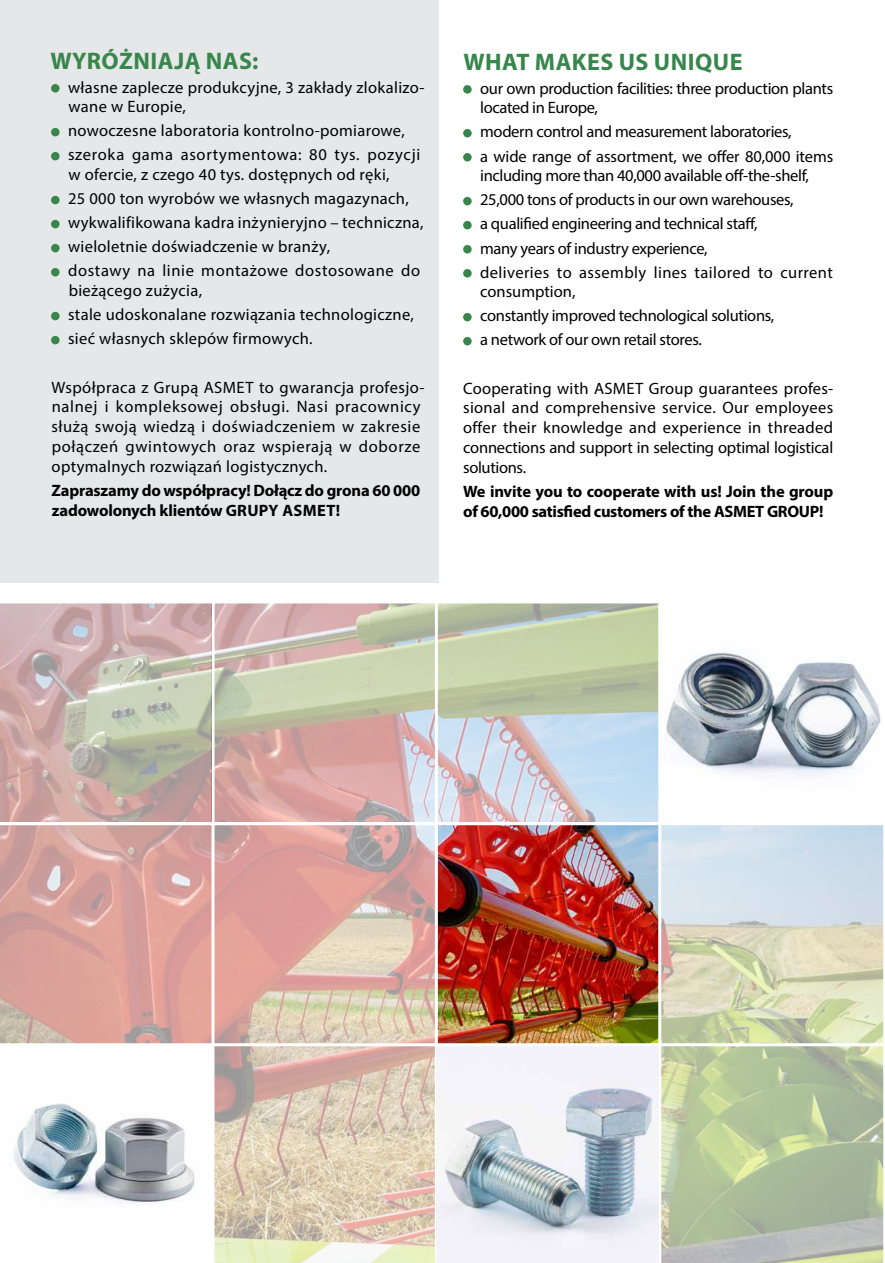
<style>
.page{position:relative;width:885px;height:1263px;background:#fff}
.page>*{position:absolute;margin:0;border:0;box-sizing:border-box;transform-origin:0 0}
.t1{font:700 24px "Myriad Pro";letter-spacing:.02em;color:#37864b}
.t2{font:16.5px/19.8px "Myriad Pro";letter-spacing:.02em;color:#000}
.t3{font:16.5px/24px "Myriad Pro";letter-spacing:-.02em;color:#000}
.t4{font:700 16.5px/19.8px "Myriad Pro";letter-spacing:-.01em;color:#000}
</style>
<div class="page">
<img style="left:210px;top:603px;width:448px;height:440px">
<img style="left:14px;top:1103px;width:181px;height:100px">
<div style="left:0;top:0;width:438px;height:583px;background:#e6e7e8"></div>
<div style="left:463px;top:85px;width:8px;height:9px;background:#37864b;border-radius:50%"></div>
<div style="left:463px;top:129px;width:8px;height:8px;background:#37864b;border-radius:50%"></div>
<div style="left:463px;top:153px;width:8px;height:9px;background:#37864b;border-radius:50%"></div>
<div style="left:463px;top:197px;width:8px;height:8px;background:#37864b;border-radius:50%"></div>
<div style="left:463px;top:221px;width:8px;height:8px;background:#37864b;border-radius:50%"></div>
<div style="left:463px;top:245px;width:8px;height:8px;background:#37864b;border-radius:50%"></div>
<div style="left:463px;top:269px;width:8px;height:9px;background:#37864b;border-radius:50%"></div>
<div style="left:463px;top:313px;width:8px;height:8px;background:#37864b;border-radius:50%"></div>
<div style="left:463px;top:337px;width:8px;height:8px;background:#37864b;border-radius:50%"></div>
<div style="left:51px;top:84px;width:9px;height:9px;background:#37864b;border-radius:50%"></div>
<div style="left:51px;top:128px;width:9px;height:8px;background:#37864b;border-radius:50%"></div>
<div style="left:51px;top:152px;width:9px;height:8px;background:#37864b;border-radius:50%"></div>
<div style="left:51px;top:196px;width:9px;height:8px;background:#37864b;border-radius:50%"></div>
<div style="left:51px;top:220px;width:9px;height:8px;background:#37864b;border-radius:50%"></div>
<div style="left:51px;top:244px;width:9px;height:8px;background:#37864b;border-radius:50%"></div>
<div style="left:51px;top:268px;width:9px;height:8px;background:#37864b;border-radius:50%"></div>
<div style="left:51px;top:312px;width:9px;height:8px;background:#37864b;border-radius:50%"></div>
<div style="left:51px;top:336px;width:9px;height:8px;background:#37864b;border-radius:50%"></div>
<svg style="left:214px;top:603px;width:221px;height:219px;background:#cfb9ad"></svg>
<svg style="left:0;top:603px;width:210px;height:219px;background:#c6b2ab"></svg>
<svg style="left:438px;top:603px;width:220px;height:219px;background:#c5cdc3"></svg>
<svg style="left:214px;top:825px;width:221px;height:218px;background:#dbb1a6"></svg>
<svg style="left:0;top:825px;width:211px;height:218px;background:#d8a39d"></svg>
<svg style="left:214px;top:1046px;width:221px;height:217px;background:#dbcab5"></svg>
<hr style="left:211px;top:602px;width:3px;height:661px;background:#fff">
<hr style="left:435px;top:602px;width:3px;height:661px;background:#fff">
<img style="left:666px;top:651px;width:215px;height:126px">
<svg style="left:661px;top:825px;width:222px;height:219px;background:#d5dbcf"></svg>
<svg style="left:658px;top:1046px;width:225px;height:217px;background:#b5c3a1"></svg>
<hr style="left:0;top:822px;width:883px;height:3px;background:#fff">
<img style="left:436px;top:1046px;width:222px;height:217px">
<h1 class="t1" style="left:50px;top:45px;width:210px">WYRÓŻNIAJĄ NAS:</h1>
<p class="t2" style="left:68px;top:77px;width:358px">własne zaplecze produkcyjne, 3 zakłady zlokalizo&shy;wane w Europie,</p>
<p class="t2" style="left:68px;top:119px;width:354px;line-height:24px">nowoczesne laboratoria kontrolno-pomiarowe, szeroka gama asortymentowa: 80 tys. pozycji</p>
<p class="t2" style="left:68px;top:162px;width:357px;line-height:24px">w ofercie, z czego 40 tys. dostępnych od ręki,<br>25 000 ton wyrobów we własnych magazynach, wykwalifikowana kadra inżynieryjno – techniczna, wieloletnie doświadczenie w branży,<br>dostawy na linie montażowe dostosowane do</p>
<p class="t2" style="left:68px;top:278px;width:347px;line-height:24px">bieżącego zużycia,<br>stale udoskonalane rozwiązania technologiczne, sieć własnych sklepów firmowych.</p>
<p class="t2" style="left:51px;top:377px;width:375px">Współpraca z Grupą ASMET to gwarancja profesjo&shy;nalnej i kompleksowej obsługi. Nasi pracownicy służą swoją wiedzą i doświadczeniem w zakresie połączeń gwintowych oraz wspierają w doborze optymalnych rozwiązań logistycznych.</p>
<p class="t4" style="left:51px;top:480px;width:370px">Zapraszamy do współpracy! Dołącz do grona 60 000 zadowolonych klientów GRUPY ASMET!</p>
<h1 class="t1" style="left:463px;top:46px;width:280px">WHAT MAKES US UNIQUE</h1>
<p class="t3" style="left:480px;top:78px;width:354px;line-height:19.8px">our own production facilities: three production plants located in Europe,</p>
<p class="t3" style="left:480px;top:120px;width:354px">modern control and measurement laboratories,<br>a wide range of assortment, we offer 80,000 items</p>
<p class="t3" style="left:480px;top:164px;width:354px">including more than 40,000 available off-the-shelf, 25,000 tons of products in our own warehouses,<br>a qualified engineering and technical staff,<br>many years of industry experience,<br>deliveries to assembly lines tailored to current</p>
<p class="t3" style="left:480px;top:280px;width:295px">consumption,<br>constantly improved technological solutions, a network of our own retail stores.</p>
<p class="t2" style="left:463px;top:378px;width:371px;text-align:justify">Cooperating with ASMET Group guarantees profes&shy;sional and comprehensive service. Our employees offer their knowledge and experience in threaded connections and support in selecting optimal logistical solutions.</p>
<p class="t4" style="left:463px;top:481px;width:371px">We invite you to cooperate with us! Join the group of 60,000 satisfied customers of the ASMET GROUP!</p>
</div>
